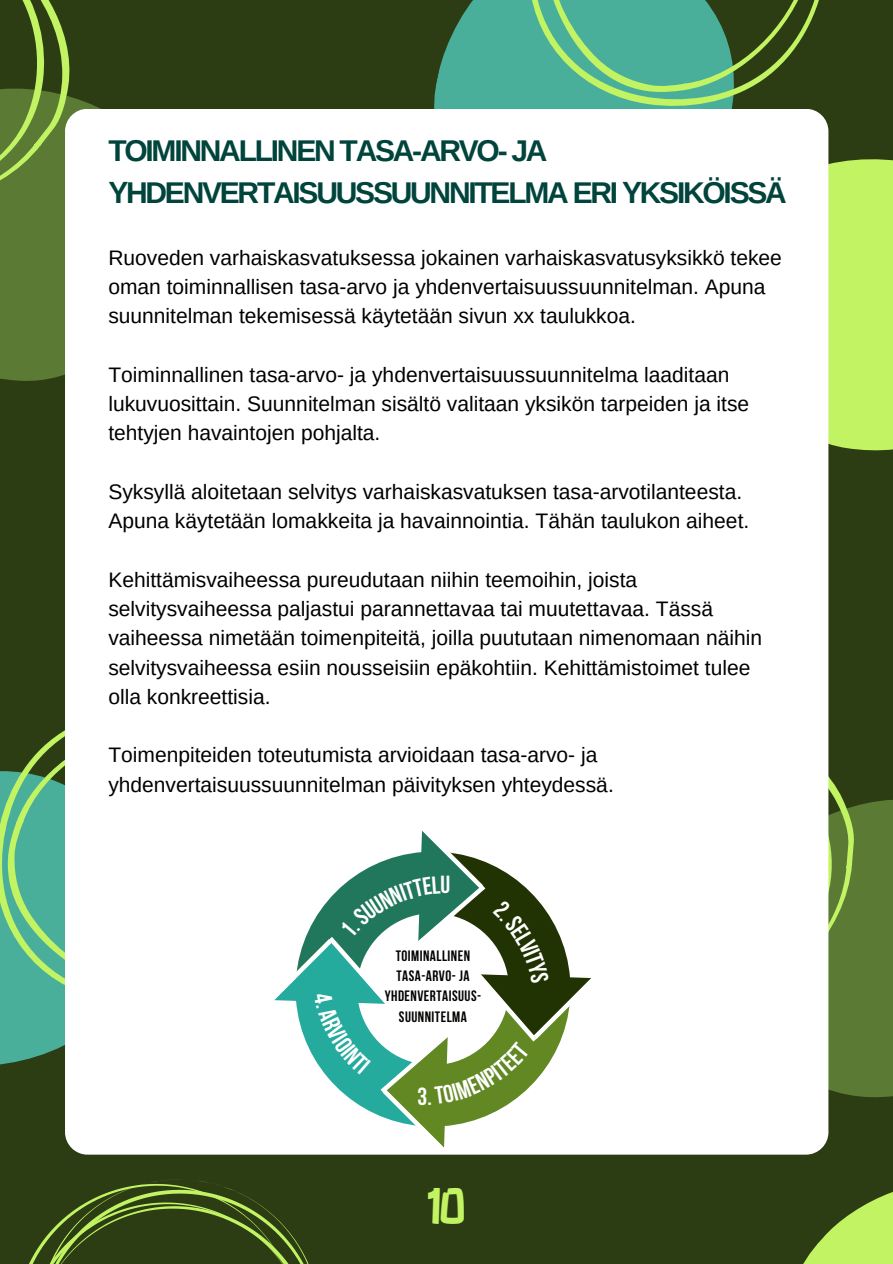
<style>
.page{position:relative;width:893px;height:1264px;background:#fff}
.page>*{position:absolute;margin:0;border:0;box-sizing:border-box;transform-origin:0 0}
.t1{font:46.5px "Luducudu";color:#c1f362}
.t2{font:700 30px/41.7px "Arimo";letter-spacing:-.075em;color:#01443c}
.t3{font:700 24.6px "Bebas Neue";color:#fff}
.t4{font:21px/29.2px "Arimo";color:#000}
.t5{font:700 15px/20.2px "Bebas Neue";letter-spacing:.03em;color:#020201;text-align:center}
</style>
<div class="page">
<div style="left:0;top:0;width:892px;height:1263px;background:#2c3d13"></div>
<div style="left:0;top:98px;width:101px;height:283px;background:#5b7b35"></div>
<svg style="left:0;top:1002px;width:65px;height:63px;background:#459f88"></svg>
<svg style="left:0;top:0;width:73px;height:213px"></svg>
<svg style="left:0;top:771px;width:65px;height:231px;background:#62bd8d"></svg>
<svg style="left:6px;top:730px;width:59px;height:264px;background:#58a97c"></svg>
<svg style="left:659px;top:1077px;width:233px;height:78px"></svg>
<svg style="left:716px;top:1117px;width:176px;height:146px"></svg>
<svg style="left:828px;top:675px;width:62px;height:385px;fill:#5b7b35"></svg>
<svg style="left:434px;top:0;width:68px;height:109px;fill:#49af9a"></svg>
<svg style="left:828px;top:136px;width:64px;height:352px;fill:#c1f362"></svg>
<svg style="left:502px;top:0;width:327px;height:136px"></svg>
<svg style="left:513px;top:0;width:316px;height:122px"></svg>
<div style="left:65px;top:109px;width:763px;height:1045px;background:#fff;border-radius:23px"></div>
<svg style="left:29px;top:1179px;width:279px;height:84px"></svg>
<svg style="left:264px;top:831px;width:337px;height:324px"></svg>
<h2 class="t2" style="left:108px;top:130px;width:680px">TOIMINNALLINEN TASA-ARVO- JA<br>YHDENVERTAISUUSSUUNNITELMA ERI YKSIKÖISSÄ</h2>
<p class="t4" style="left:108px;top:243px;width:675px">Ruoveden varhaiskasvatuksessa jokainen varhaiskasvatusyksikkö tekee oman toiminnallisen tasa-arvo ja yhdenvertaisuussuunnitelman. Apuna suunnitelman tekemisessä käytetään sivun xx taulukkoa.</p>
<p class="t4" style="left:108px;top:360px;width:642px">Toiminnallinen tasa-arvo- ja yhdenvertaisuussuunnitelma laaditaan lukuvuosittain. Suunnitelman sisältö valitaan yksikön tarpeiden ja itse tehtyjen havaintojen pohjalta.</p>
<p class="t4" style="left:108px;top:477px;width:642px">Syksyllä aloitetaan selvitys varhaiskasvatuksen tasa-arvotilanteesta.<br>Apuna käytetään lomakkeita ja havainnointia. Tähän taulukon aiheet.</p>
<p class="t4" style="left:108px;top:565px;width:655px">Kehittämisvaiheessa pureudutaan niihin teemoihin, joista selvitysvaiheessa paljastui parannettavaa tai muutettavaa. Tässä vaiheessa nimetään toimenpiteitä, joilla puututaan nimenomaan näihin selvitysvaiheessa esiin nousseisiin epäkohtiin. Kehittämistoimet tulee olla konkreettisia.</p>
<p class="t4" style="left:108px;top:740px;width:507px">Toimenpiteiden toteutumista arvioidaan tasa-arvo- ja yhdenvertaisuussuunnitelman päivityksen yhteydessä.</p>
<p class="t3" style="left:440px;top:875px;width:11px">U</p>
<p class="t5" style="left:385px;top:947px;width:98px">TOIMINALLINEN<br>TASA-ARVO- JA<br>YHDENVERTAISUUS-<br>SUUNNITELMA</p>
<p class="t3" style="left:417px;top:1086px;width:11px">3</p>
<h1 class="t1" style="left:428px;top:1166px;width:38px">10</h1>
</div>
